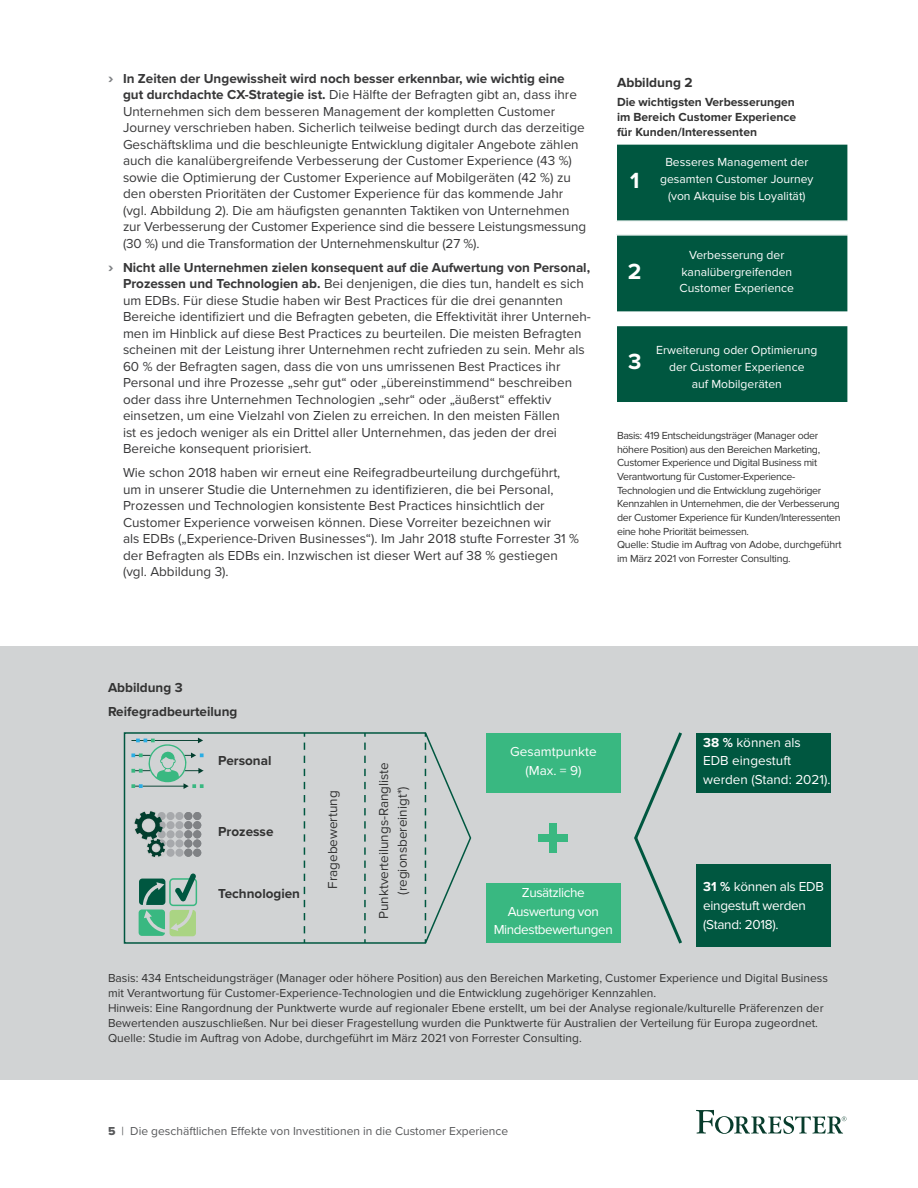
<style>
.page{position:relative;width:918px;height:1188px;background:#fff}
.page>*{position:absolute;margin:0;border:0;box-sizing:border-box;transform-origin:0 0}
.t1{font:700 22.8px "Proxima Nova";color:#fff}
.t2{font:700 13.65px "Proxima Nova";color:#333}
.BulletText{font:13.5px/16.5px "Proxima Nova";color:#383839}
.t3{font:13.5px/18.8px "Proxima Nova";letter-spacing:-.02em;color:#fff}
.t4{font:13.5px/18.8px "Proxima Nova";color:#fff}
.t5{font:13.5px/18.8px "Proxima Nova";color:#333;text-align:center}
.t6{font:700 13.5px/24px "Proxima Nova";color:#333}
.t7{font:12.15px/16.6px "Proxima Nova";color:#fff;text-align:center}
.t8{font:700 12.15px/15.1px "Proxima Nova";color:#333;text-align:justify}
.t9{font:12px/15px "Proxima Nova";color:#333}
.t10{font:12px "Proxima Nova";color:#57585a}
.t11{font:10.65px/13.6px "Proxima Nova";letter-spacing:-.03em;color:#333}
.s1{font-family:"Proxima Nova Extrabld";font-size:15px;color:#808285}
.s2{font-weight:700}
.s3{font-family:"Proxima Nova Extrabld"}
</style>
<div class="page">
<svg style="left:696px;top:1110px;width:150px;height:24px"></svg>
<div style="left:616px;top:144px;width:232px;height:78px;background:#005740"></div>
<div style="left:616px;top:234px;width:232px;height:78px;background:#005740"></div>
<div style="left:617px;top:326px;width:231px;height:76px;background:#005740"></div>
<div style="left:0;top:646px;width:918px;height:434px;background:#d1d3d4"></div>
<div style="left:486px;top:733px;width:135px;height:60px;background:#39b881"></div>
<div style="left:696px;top:733px;width:135px;height:60px;background:#005740"></div>
<div style="left:696px;top:864px;width:135px;height:83px;background:#005740"></div>
<div style="left:486px;top:883px;width:135px;height:60px;background:#39b881"></div>
<svg style="left:123px;top:732px;width:349px;height:212px"></svg>
<svg style="left:634px;top:732px;width:48px;height:212px"></svg>
<svg style="left:304px;top:743px;width:1px;height:200px"></svg>
<svg style="left:364px;top:743px;width:2px;height:200px"></svg>
<svg style="left:425px;top:743px;width:1px;height:200px"></svg>
<div style="left:550px;top:823px;width:7px;height:30px;background:#39b881"></div>
<div style="left:538px;top:834px;width:30px;height:8px;background:#39b881"></div>
<p class="BulletText" style="left:123px;top:69px;width:465px;text-indent:-15px"><span class="s1">›</span> <span class="s2">In Zeiten der Ungewissheit wird noch besser erkennbar, wie wichtig eine gut durchdachte CX-Strategie ist.</span> Die Hälfte der Befragten gibt an, dass ihre Unternehmen sich dem besseren Management der kompletten Customer Journey verschrieben haben. Sicherlich teilweise bedingt durch das derzeitige Geschäftsklima und die beschleunigte Entwicklung digitaler Angebote zählen auch die kanalübergreifende Verbesserung der Customer Experience (43 %) sowie die Optimierung der Customer Experience auf Mobilgeräten (42 %) zu den obersten Prioritäten der Customer Experience für das kommende Jahr (vgl. Abbildung 2). Die am häufigsten genannten Taktiken von Unternehmen zur Verbesserung der Customer Experience sind die bessere Leistungsmessung (30 %) und die Transformation der Unternehmenskultur (27 %).</p>
<p class="BulletText" style="left:123px;top:258px;width:469px;text-indent:-15px"><span class="s1">›</span> <span class="s2">Nicht alle Unternehmen zielen konsequent auf die Aufwertung von Personal, Prozessen und Technologien ab.</span> Bei denjenigen, die dies tun, handelt es sich um EDBs. Für diese Studie haben wir Best Practices für die drei genannten Bereiche identifiziert und die Befragten gebeten, die Effektivität ihrer Unterneh&shy;men im Hinblick auf diese Best Practices zu beurteilen. Die meisten Befragten scheinen mit der Leistung ihrer Unternehmen recht zufrieden zu sein. Mehr als 60 % der Befragten sagen, dass die von uns umrissenen Best Practices ihr Personal und ihre Prozesse „sehr gut“ oder „übereinstimmend“ beschreiben oder dass ihre Unternehmen Technologien „sehr“ oder „äußerst“ effektiv einsetzen, um eine Vielzahl von Zielen zu erreichen. In den meisten Fällen<br>ist es jedoch weniger als ein Drittel aller Unternehmen, das jeden der drei Bereiche konsequent priorisiert.</p>
<p class="BulletText" style="left:123px;top:464px;width:458px">Wie schon 2018 haben wir erneut eine Reifegradbeurteilung durchgeführt, um in unserer Studie die Unternehmen zu identifizieren, die bei Personal, Prozessen und Technologien konsistente Best Practices hinsichtlich der Customer Experience vorweisen können. Diese Vorreiter bezeichnen wir<br>als EDBs („Experience-Driven Businesses“). Im Jahr 2018 stufte Forrester 31 % der Befragten als EDBs ein. Inzwischen ist dieser Wert auf 38 % gestiegen (vgl. Abbildung 3).</p>
<p class="t2" style="left:617px;top:74px;width:77px">Abbildung 2</p>
<p class="t8" style="left:617px;top:94px;width:181px">Die wichtigsten Verbesserungen im Bereich Customer Experience für Kunden/Interessenten</p>
<p class="t1" style="left:630px;top:167px;width:11px">1</p>
<p class="t1" style="left:628px;top:258px;width:15px">2</p>
<p class="t7" style="left:660px;top:154px;width:155px">Besseres Management der gesamten Customer Journey (von Akquise bis Loyalität)</p>
<p class="t7" style="left:680px;top:247px;width:116px">Verbesserung der kanalübergreifenden<br>Customer Experience</p>
<p class="t1" style="left:628px;top:349px;width:15px">3</p>
<p class="t7" style="left:656px;top:342px;width:163px">Erweiterung oder Optimierung der Customer Experience<br>auf Mobilgeräten</p>
<p class="t11" style="left:617px;top:429px;width:226px">Basis: 419 Entscheidungsträger (Manager oder höhere Position) aus den Bereichen Marketing, Customer Experience und Digital Business mit Verantwortung für Customer-Experience-Technologien und die Entwicklung zugehöriger Kennzahlen in Unternehmen, die der Verbesserung der Customer Experience für Kunden/Interessenten eine hohe Priorität beimessen.<br>Quelle: Studie im Auftrag von Adobe, durchgeführt im März 2021 von Forrester Consulting.</p>
<p class="t6" style="left:108px;top:676px;width:131px">Abbildung 3<br>Reifegradbeurteilung</p>
<p class="t6" style="left:218px;top:749px;width:55px">Personal</p>
<p class="t6" style="left:218px;top:820px;width:57px">Prozesse</p>
<p class="t6" style="left:218px;top:882px;width:83px">Technologien</p>
<p class="t5" style="left:323px;top:889px;width:100px;rotate:-90deg">Fragebewertung</p>
<p class="t5" style="left:374px;top:919px;width:159px;rotate:-90deg">Punktverteilungs-Rangliste (regionsbereinigt*)</p>
<p class="t4" style="left:510px;top:742px;width:88px;text-align:center">Gesamtpunkte (Max. = 9)</p>
<p class="t3" style="left:494px;top:883px;width:121px;text-align:center">Zusätzliche<br>Auswertung von<br>Mindestbewertungen</p>
<p class="t4" style="left:703px;top:733px;width:129px"><span class="s2">38 %</span> können als<br>EDB eingestuft werden (Stand: 2021).</p>
<p class="t3" style="left:703px;top:878px;width:122px"><span class="s2">31 %</span> können als EDB eingestuft werden (Stand: 2018).</p>
<p class="t9" style="left:108px;top:971px;width:722px">Basis: 434 Entscheidungsträger (Manager oder höhere Position) aus den Bereichen Marketing, Customer Experience und Digital Business mit Verantwortung für Customer-Experience-Technologien und die Entwicklung zugehöriger Kennzahlen.<br>Hinweis: Eine Rangordnung der Punktwerte wurde auf regionaler Ebene erstellt, um bei der Analyse regionale/kulturelle Präferenzen der Bewertenden auszuschließen. Nur bei dieser Fragestellung wurden die Punktwerte für Australien der Verteilung für Europa zugeordnet.<br>Quelle: Studie im Auftrag von Adobe, durchgeführt im März 2021 von Forrester Consulting.</p>
<p class="t10" style="left:108px;top:1122px;width:402px"><span class="s3">5</span> | Die geschäftlichen Effekte von Investitionen in die Customer Experience</p>
</div>
